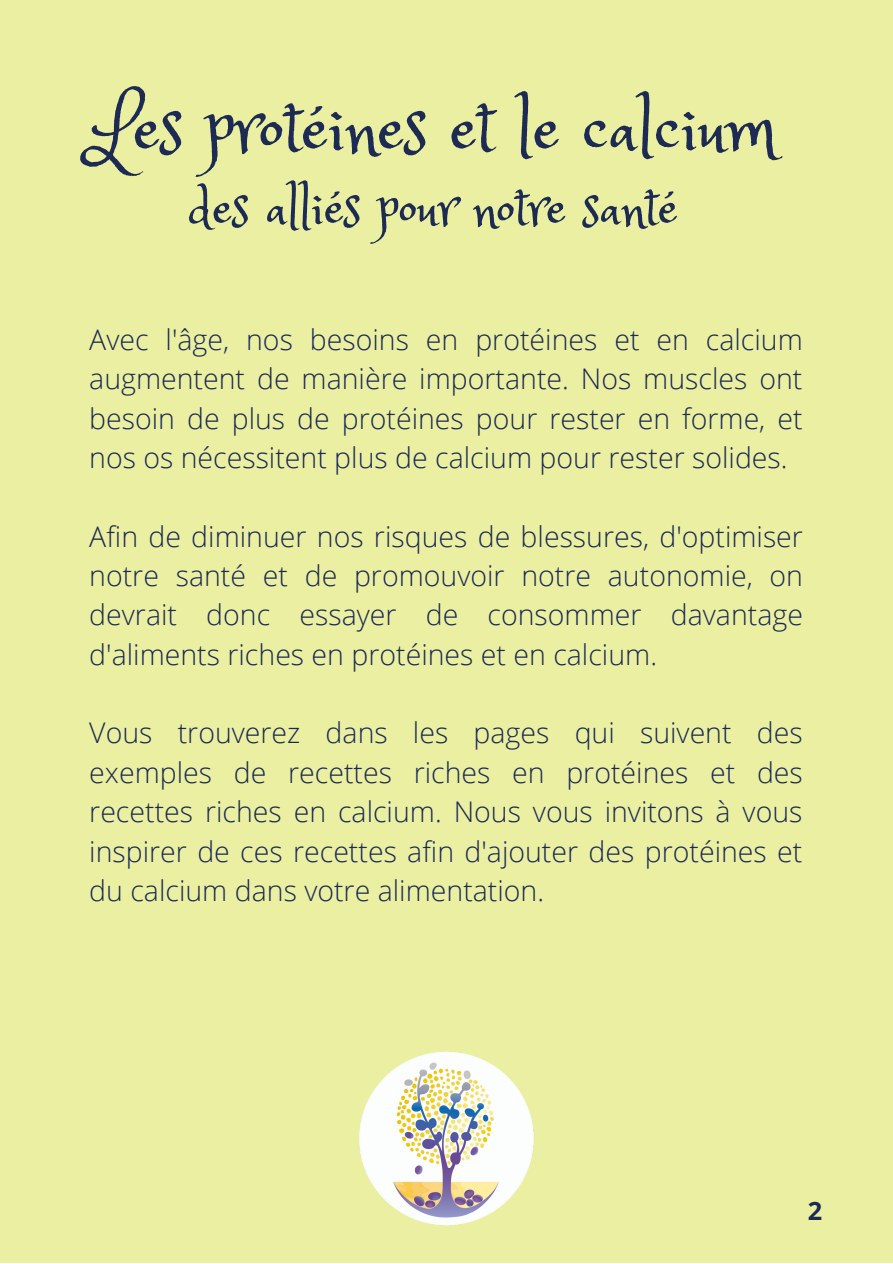
<style>
.page{position:relative;width:893px;height:1264px;background:#fff}
.page>*{position:absolute;margin:0;border:0;box-sizing:border-box;transform-origin:0 0}
.t1{font:75px "Princess Sofia";color:#1c2a54}
.t2{font:55.5px "Princess Sofia";color:#1c2a54}
.t3{font:300 28.5px/39.3px "Open Sans";color:#1c2a54;text-align:justify}
.t4{font:700 25.35px "Open Sans";color:#1c2a54}
</style>
<div class="page">
<div style="left:0;top:0;width:892px;height:1262px;background:#ebefa2"></div>
<img style="left:359px;top:1051px;width:175px;height:175px">
<h1 class="t1" style="left:89px;top:79px;width:689px">Les protéines et le calcium</h1>
<h2 class="t2" style="left:188px;top:171px;width:492px">des alliés pour notre santé</h2>
<p class="t3" style="left:89px;top:319px;width:715px">Avec l'âge, nos besoins en protéines et en calcium augmentent de manière importante. Nos muscles ont besoin de plus de protéines pour rester en forme, et nos os nécessitent plus de calcium pour rester solides.</p>
<p class="t3" style="left:89px;top:516px;width:715px">Afin de diminuer nos risques de blessures, d'optimiser notre santé et de promouvoir notre autonomie, on devrait donc essayer de consommer davantage d'aliments riches en protéines et en calcium.</p>
<p class="t3" style="left:89px;top:712px;width:715px">Vous trouverez dans les pages qui suivent des exemples de recettes riches en protéines et des recettes riches en calcium. Nous vous invitons à vous inspirer de ces recettes afin d'ajouter des protéines et du calcium dans votre alimentation.</p>
<p class="t4" style="left:807px;top:1192px;width:16px">2</p>
</div>
